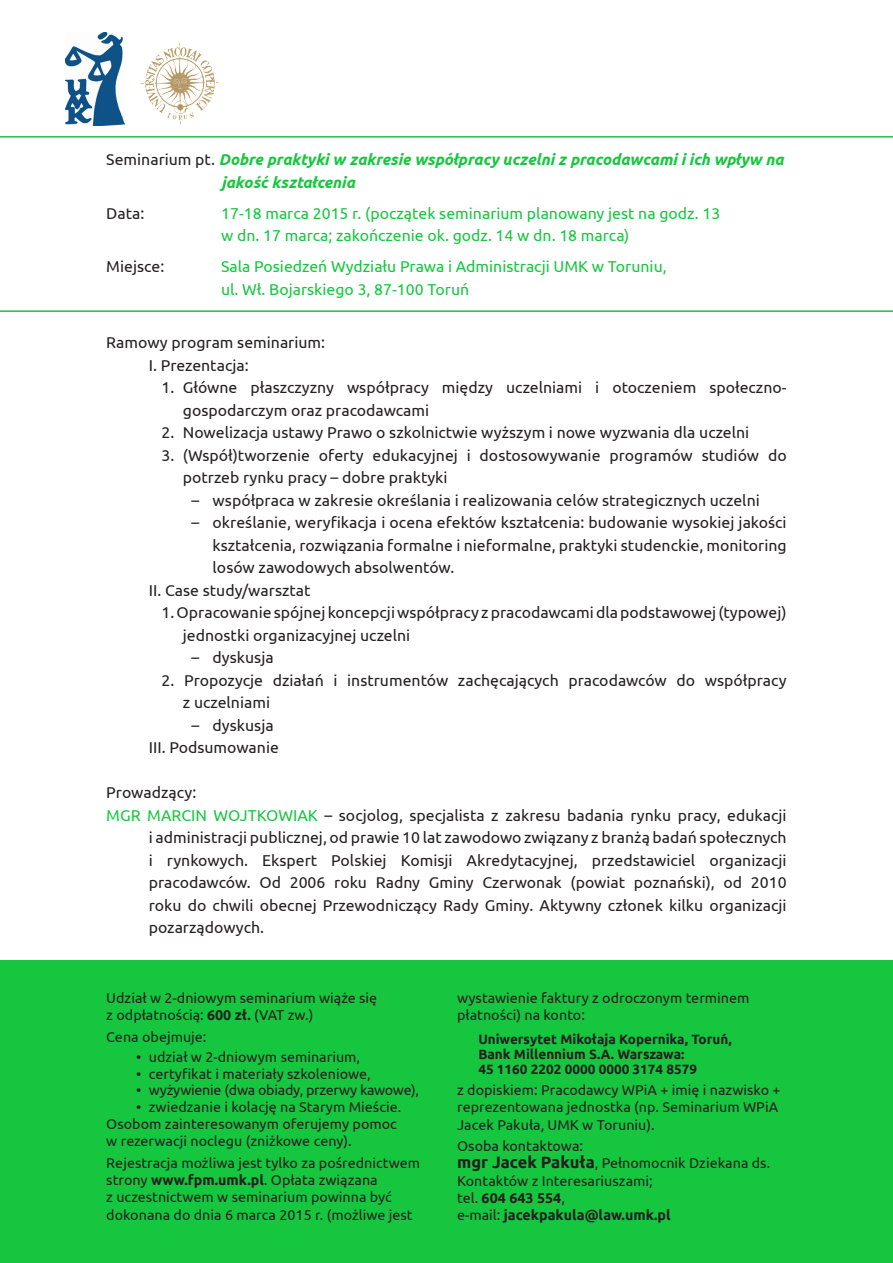
<style>
.page{position:relative;width:893px;height:1263px;background:#fff}
.page>*{position:absolute;margin:0;border:0;box-sizing:border-box;transform-origin:0 0}
.wcięcie_2{font:15.75px/22.5px "Ubuntu";color:#231f20}
.prowadzący{font:15.75px/22.5px "Ubuntu";color:#231f20;text-align:justify}
.wcięcie_3{font:15.75px/22.5px "Ubuntu";color:#231f20;text-align:justify}
.agenda1{font:15.75px/22.5px "Ubuntu";color:#16c63f}
.agenda1-2{font:italic 700 15.75px/22.5px "Ubuntu";color:#16c63f}
.Wcięcie_1{font:15.75px "Ubuntu";color:#231f20}
.body_0{font:15.75px "Ubuntu";color:#231f20}
.agenda1-3{font:15.75px "Ubuntu";color:#231f20}
.body_0_pasZIEL{font:14.25px/17.2px "Ubuntu";color:#231f20}
.wyliczenie_pas_zielo{font:14.25px "Ubuntu";color:#231f20}
.wyliczenie_pas_zielo-2{font:14.25px "Ubuntu";letter-spacing:-.02em;color:#231f20}
.konto{font:700 13.5px/15px "Ubuntu";color:#231f20}
.s1{font-weight:400;font-style:normal;color:#231f20}
.s2{color:#16c63f}
.s3{font-weight:700}
.s4{font-weight:700;font-size:16.5px}
</style>
<div class="page">
<div style="left:0;top:960px;width:893px;height:303px;background:#16c63f"></div>
<hr style="left:0;top:136px;width:893px;height:2px;background:#16c63f">
<hr style="left:0;top:310px;width:893px;height:2px;background:#16c63f">
<img style="left:140px;top:42px;width:79px;height:83px">
<img style="left:66px;top:32px;width:59px;height:94px">
<p class="agenda1-2" style="left:221px;top:148px;width:564px;text-indent:-115px"><span class="s1">Seminarium pt.</span> Dobre praktyki w zakresie współpracy uczelni z pracodawcami i ich wpływ na jakość kształcenia</p>
<p class="agenda1-3" style="left:106px;top:203px;width:39px">Data:</p>
<p class="agenda1" style="left:221px;top:201px;width:501px">17-18 marca 2015 r. (początek seminarium planowany jest na godz. 13 w dn. 17 marca; zakończenie ok. godz. 14 w dn. 18 marca)</p>
<p class="agenda1-3" style="left:106px;top:257px;width:60px">Miejsce:</p>
<p class="agenda1" style="left:221px;top:255px;width:447px">Sala Posiedzeń Wydziału Prawa i Administracji UMK w Toruniu, ul. Wł. Bojarskiego 3, 87-100 Toruń</p>
<p class="body_0" style="left:106px;top:333px;width:220px">Ramowy program seminarium:</p>
<p class="Wcięcie_1" style="left:149px;top:355px;width:101px">I. Prezentacja:</p>
<p class="wcięcie_2" style="left:183px;top:376px;width:605px;text-indent:-21px">1. Główne płaszczyzny współpracy między uczelniami i otoczeniem społeczno&shy;gospodarczym oraz pracodawcami</p>
<p class="wcięcie_2" style="left:162px;top:421px;width:589px">2. Nowelizacja ustawy Prawo o szkolnictwie wyższym i nowe wyzwania dla uczelni</p>
<p class="wcięcie_2" style="left:183px;top:443px;width:605px;text-indent:-21px">3. (Współ)tworzenie oferty edukacyjnej i dostosowywanie programów studiów do potrzeb rynku pracy – dobre praktyki</p>
<p class="wcięcie_3" style="left:191px;top:488px;width:570px">– współpraca w zakresie określania i realizowania celów strategicznych uczelni</p>
<p class="wcięcie_3" style="left:213px;top:511px;width:576px;text-indent:-21px">– określanie, weryfikacja i ocena efektów kształcenia: budowanie wysokiej jakości kształcenia, rozwiązania formalne i nieformalne, praktyki studenckie, monitoring losów zawodowych absolwentów.</p>
<p class="Wcięcie_1" style="left:149px;top:580px;width:163px">II. Case study/warsztat</p>
<p class="wcięcie_2" style="left:183px;top:601px;width:605px;text-indent:-21px">1. Opracowanie spójnej koncepcji współpracy z pracodawcami dla podstawowej (typowej) jednostki organizacyjnej uczelni</p>
<p class="wcięcie_3" style="left:191px;top:646px;width:84px">– dyskusja</p>
<p class="wcięcie_2" style="left:183px;top:668px;width:605px;text-indent:-21px">2. Propozycje działań i instrumentów zachęcających pracodawców do współpracy z uczelniami</p>
<p class="wcięcie_3" style="left:191px;top:713px;width:84px">– dyskusja</p>
<p class="Wcięcie_1" style="left:149px;top:738px;width:132px">III. Podsumowanie</p>
<p class="body_0" style="left:106px;top:783px;width:92px">Prowadzący:</p>
<p class="prowadzący" style="left:149px;top:803px;width:639px;text-indent:-43px"><span class="s2">MGR MARCIN WOJTKOWIAK</span> – socjolog, specjalista z zakresu badania rynku pracy, edukacji i administracji publicznej, od prawie 10 lat zawodowo związany z branżą badań społecznych i rynkowych. Ekspert Polskiej Komisji Akredytacyjnej, przedstawiciel organizacji pracodawców. Od 2006 roku Radny Gminy Czerwonak (powiat poznański), od 2010 roku do chwili obecnej Przewodniczący Rady Gminy. Aktywny członek kilku organizacji pozarządowych.</p>
<p class="body_0_pasZIEL" style="left:106px;top:989px;width:272px">Udział w 2-dniowym seminarium wiąże się z odpłatnością: <span class="s3">600 zł.</span> (VAT zw.)</p>
<p class="body_0_pasZIEL" style="left:106px;top:1027px;width:102px">Cena obejmuje:</p>
<p class="wyliczenie_pas_zielo" style="left:136px;top:1049px;width:226px">• udział w 2-dniowym seminarium,</p>
<p class="wyliczenie_pas_zielo" style="left:136px;top:1065px;width:236px">• certyfikat i materiały szkoleniowe,</p>
<p class="wyliczenie_pas_zielo-2" style="left:136px;top:1082px;width:285px">• wyżywienie (dwa obiady, przerwy kawowe),</p>
<p class="wyliczenie_pas_zielo" style="left:136px;top:1098px;width:267px">• zwiedzanie i kolację na Starym Mieście.</p>
<p class="body_0_pasZIEL" style="left:106px;top:1115px;width:292px">Osobom zainteresowanym oferujemy pomoc w rezerwacji noclegu (zniżkowe ceny).</p>
<p class="body_0_pasZIEL" style="left:106px;top:1154px;width:315px">Rejestracja możliwa jest tylko za pośrednictwem strony <span class="s3">www.fpm.umk.pl</span>. Opłata związana<br>z uczestnictwem w seminarium powinna być dokonana do dnia 6 marca 2015 r. (możliwe jest</p>
<p class="body_0_pasZIEL" style="left:457px;top:989px;width:294px">wystawienie faktury z odroczonym terminem płatności) na konto:</p>
<p class="konto" style="left:478px;top:1031px;width:255px">Uniwersytet Mikołaja Kopernika, Toruń,<br>Bank Millennium S.A. Warszawa:<br>45 1160 2202 0000 0000 3174 8579</p>
<p class="body_0_pasZIEL" style="left:457px;top:1081px;width:325px">z dopiskiem: Pracodawcy WPiA + imię i nazwisko + reprezentowana jednostka (np. Seminarium WPiA<br>Jacek Pakuła, UMK w Toruniu).</p>
<p class="body_0_pasZIEL" style="left:457px;top:1137px;width:315px">Osoba kontaktowa:<br><span class="s4">mgr Jacek Pakuła</span>, Pełnomocnik Dziekana ds.<br>Kontaktów z Interesariuszami;<br>tel. <span class="s3">604 643 554</span>,<br>e-mail: <span class="s3">jacekpakula@law.umk.pl</span></p>
</div>
